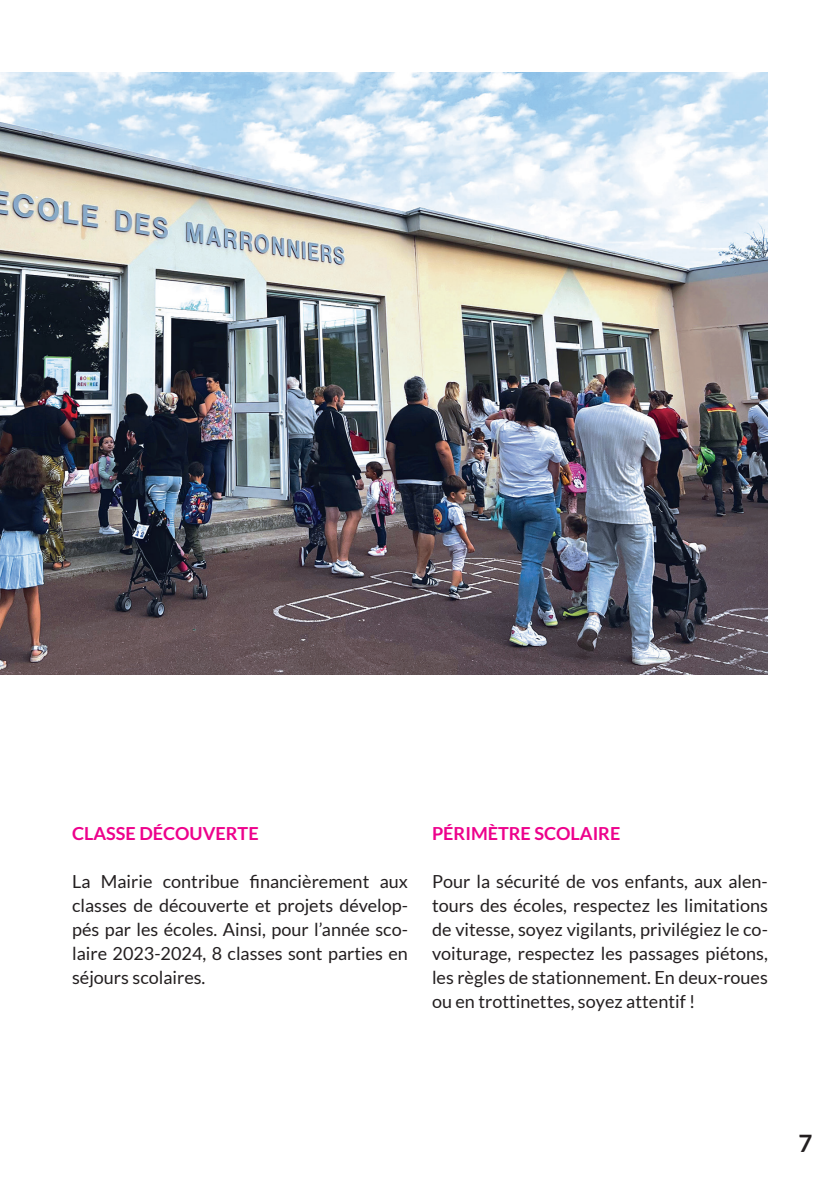
<style>
.page{position:relative;width:840px;height:1191px;background:#fff}
.page>*{position:absolute;margin:0;border:0;box-sizing:border-box;transform-origin:0 0}
.t1{font:700 24px "Lato";color:#231f20}
.t2{font:18px/24px "Lato";color:#231f20;text-align:justify}
.t3{font:700 18px "Lato";color:#ed028c}
</style>
<div class="page">
<img style="left:0;top:72px;width:767px;height:603px">
<p class="t3" style="left:72px;top:823px;width:188px">CLASSE DÉCOUVERTE</p>
<p class="t2" style="left:72px;top:869px;width:337px">La Mairie contribue financièrement aux classes de découverte et projets dévelop&shy;pés par les écoles. Ainsi, pour l’année sco&shy;laire 2023-2024, 8 classes sont parties en séjours scolaires.</p>
<p class="t3" style="left:432px;top:823px;width:190px">PÉRIMÈTRE SCOLAIRE</p>
<p class="t2" style="left:432px;top:869px;width:337px">Pour la sécurité de vos enfants, aux alen&shy;tours des écoles, respectez les limitations de vitesse, soyez vigilants, privilégiez le co&shy;voiturage, respectez les passages piétons, les règles de stationnement. En deux-roues ou en trottinettes, soyez attentif !</p>
<h1 class="t1" style="left:798px;top:1130px;width:15px">7</h1>
</div>
